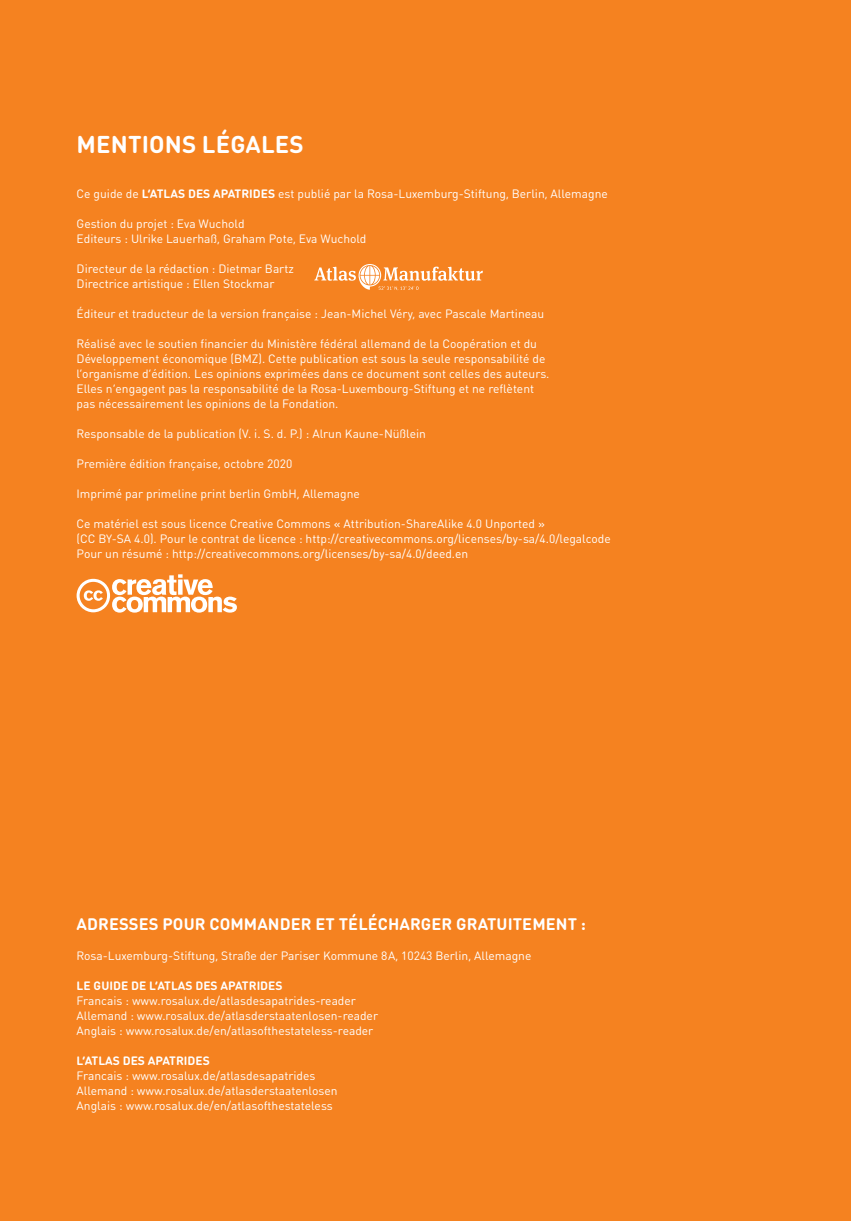
<style>
.page{position:relative;width:851px;height:1221px;background:#fff}
.page>*{position:absolute;margin:0;border:0;box-sizing:border-box;transform-origin:0 0}
.t1{font:700 24px "DIN Round OT";letter-spacing:.005em;color:#fff}
.t2{font:700 16.5px "DIN Round OT";letter-spacing:.005em;color:#fff}
.t3{font:12px/15px "DIN Round OT";color:#fff}
.t4{font:700 12px "DIN Round OT";color:#fff}
.s1{font-weight:700}
</style>
<div class="page">
<div style="left:0;top:0;width:850px;height:1220px;background:#f58220"></div>
<svg style="left:314px;top:264px;width:169px;height:26px"></svg>
<svg style="left:77px;top:574px;width:160px;height:38px"></svg>
<h1 class="t1" style="left:77px;top:129px;width:228px">MENTIONS LÉGALES</h1>
<p class="t3" style="left:77px;top:186px;width:532px">Ce guide de <span class="s1">L’ATLAS DES APATRIDES</span> est publié par la Rosa-Luxemburg-Stiftung, Berlin, Allemagne</p>
<p class="t3" style="left:77px;top:216px;width:291px">Gestion du projet : Eva Wuchold<br>Editeurs : Ulrike Lauerhaß, Graham Pote, Eva Wuchold</p>
<p class="t3" style="left:77px;top:261px;width:219px">Directeur de la rédaction : Dietmar Bartz<br>Directrice artistique : Ellen Stockmar</p>
<p class="t3" style="left:77px;top:306px;width:469px">Éditeur et traducteur de la version française : Jean-Michel Véry, avec Pascale Martineau</p>
<p class="t3" style="left:77px;top:336px;width:474px">Réalisé avec le soutien financier du Ministère fédéral allemand de la Coopération et du Développement économique (BMZ). Cette publication est sous la seule responsabilité de l’organisme d’édition. Les opinions exprimées dans ce document sont celles des auteurs.<br>Elles n’engagent pas la responsabilité de la Rosa-Luxembourg-Stiftung et ne reflètent pas nécessairement les opinions de la Fondation.</p>
<p class="t3" style="left:77px;top:426px;width:351px">Responsable de la publication (V. i. S. d. P.) : Alrun Kaune-Nüßlein</p>
<p class="t3" style="left:77px;top:456px;width:217px">Première édition française, octobre 2020</p>
<p class="t3" style="left:77px;top:486px;width:285px">Imprimé par primeline print berlin GmbH, Allemagne</p>
<p class="t3" style="left:77px;top:516px;width:535px">Ce matériel est sous licence Creative Commons « Attribution-ShareAlike 4.0 Unported »<br>(CC BY-SA 4.0). Pour le contrat de licence : http://creativecommons.org/licenses/by-sa/4.0/legalcode<br>Pour un résumé : http://creativecommons.org/licenses/by-sa/4.0/deed.en</p>
<h2 class="t2" style="left:77px;top:913px;width:511px">ADRESSES POUR COMMANDER ET TÉLÉCHARGER GRATUITEMENT :</h2>
<p class="t3" style="left:77px;top:948px;width:456px">Rosa-Luxemburg-Stiftung, Straße der Pariser Kommune 8A, 10243 Berlin, Allemagne</p>
<p class="t4" style="left:77px;top:978px;width:207px">LE GUIDE DE L’ATLAS DES APATRIDES</p>
<p class="t3" style="left:77px;top:993px;width:303px">Francais : www.rosalux.de/atlasdesapatrides-reader<br>Allemand : www.rosalux.de/atlasderstaatenlosen-reader<br>Anglais : www.rosalux.de/en/atlasofthestateless-reader</p>
<p class="t4" style="left:77px;top:1053px;width:135px">L’ATLAS DES APATRIDES</p>
<p class="t3" style="left:77px;top:1068px;width:262px">Francais : www.rosalux.de/atlasdesapatrides<br>Allemand : www.rosalux.de/atlasderstaatenlosen<br>Anglais : www.rosalux.de/en/atlasofthestateless</p>
</div>
